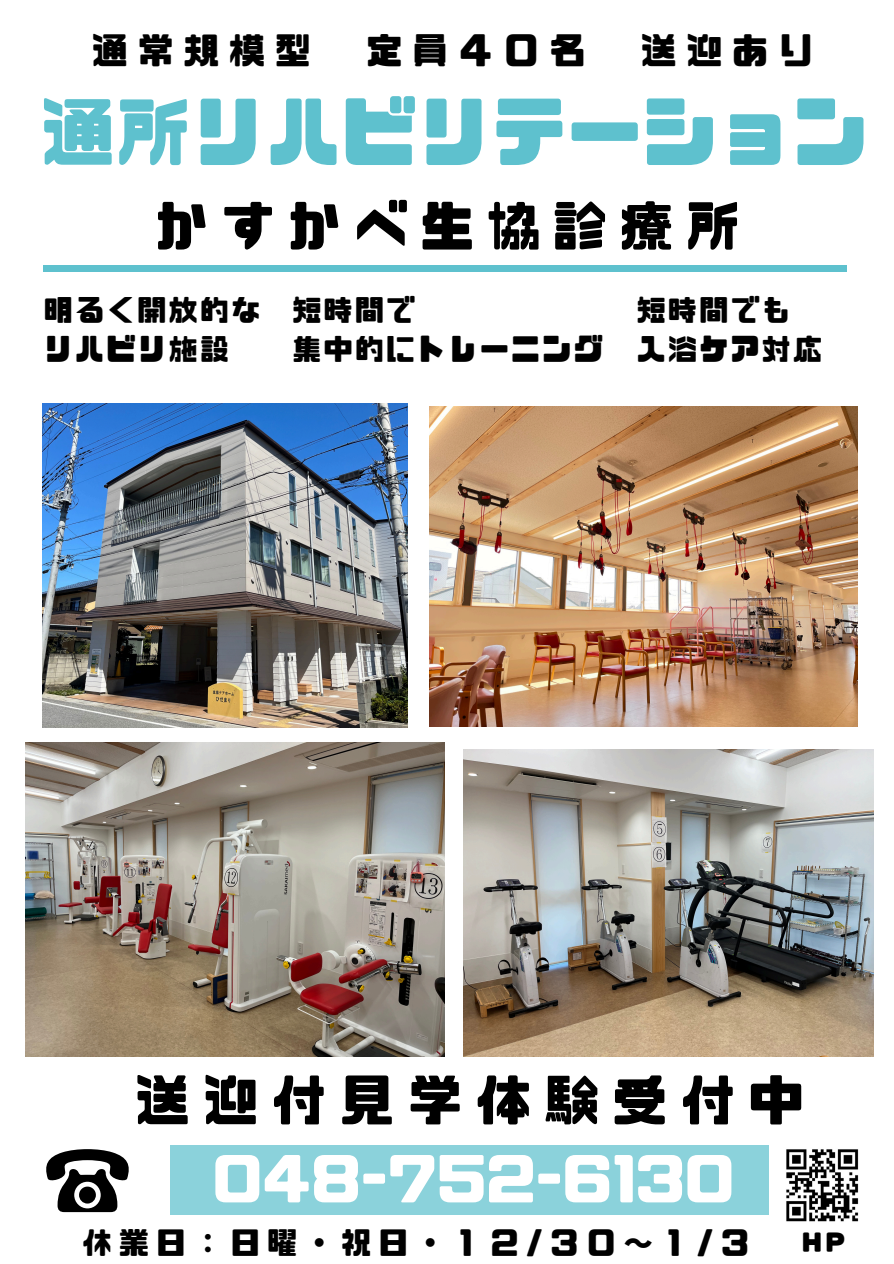
<style>
.page{position:relative;width:894px;height:1264px;background:#fff}
.page>*{position:absolute;margin:0;border:0;box-sizing:border-box;transform-origin:0 0}
.t1{font:75.3px "CP Font";color:#5ec1ce}
.t2{font:55.8px "CP Font";letter-spacing:.22em;color:#000}
.t3{font:54.3px "CP Font";letter-spacing:.22em;color:#000}
.t4{font:54px "CP Font";letter-spacing:.06em;color:#fff}
.t5{font:36.6px "CP Font";letter-spacing:.25em;color:#000}
.t6{font:30.3px "CP Font";letter-spacing:.22em;color:#000}
.t7{font:29.4px/39.3px "CP Font";letter-spacing:.06em;color:#000}
.t8{font:21.6px "CP Font";color:#000}
</style>
<div class="page">
<div style="left:43px;top:266px;width:803px;height:5px;background:#5ec1ce"></div>
<div style="left:170px;top:1145px;width:598px;height:69px;background:#8bd2db"></div>
<svg style="left:46px;top:1149px;width:83px;height:63px"></svg>
<img style="left:786px;top:1149px;width:73px;height:73px">
<img style="left:429px;top:406px;width:428px;height:321px">
<img style="left:43px;top:403px;width:364px;height:324px">
<img style="left:25px;top:742px;width:419px;height:314px">
<img style="left:463px;top:749px;width:409px;height:307px">
<p class="t5" style="left:92px;top:33px;width:221px">通常規模型</p>
<p class="t5" style="left:366px;top:33px;width:221px">定員４０名</p>
<p class="t5" style="left:640px;top:33px;width:175px">送迎あり</p>
<h4 class="t1" style="left:40px;top:96px;width:829px">通所リハビリテーション</h4>
<h4 class="t3" style="left:154px;top:199px;width:586px">かすかべ生協診療所</h4>
<p class="t7" style="left:44px;top:291px;width:218px">明るく開放的なリハビリ施設</p>
<p class="t7" style="left:636px;top:291px;width:187px">短時間でも入浴ケア対応</p>
<p class="t7" style="left:292px;top:291px;width:312px">短時間で<br>集中的にトレーニング</p>
<p class="t2" style="left:134px;top:1072px;width:670px">送迎付見学体験受付中</p>
<h2 class="t4" style="left:214px;top:1152px;width:519px">048-752-6130</h2>
<p class="t6" style="left:82px;top:1227px;width:669px">休業日：日曜・祝日・１２/３０〜１/３</p>
<h2 class="t8" style="left:802px;top:1231px;width:44px">HP</h2>
</div>
